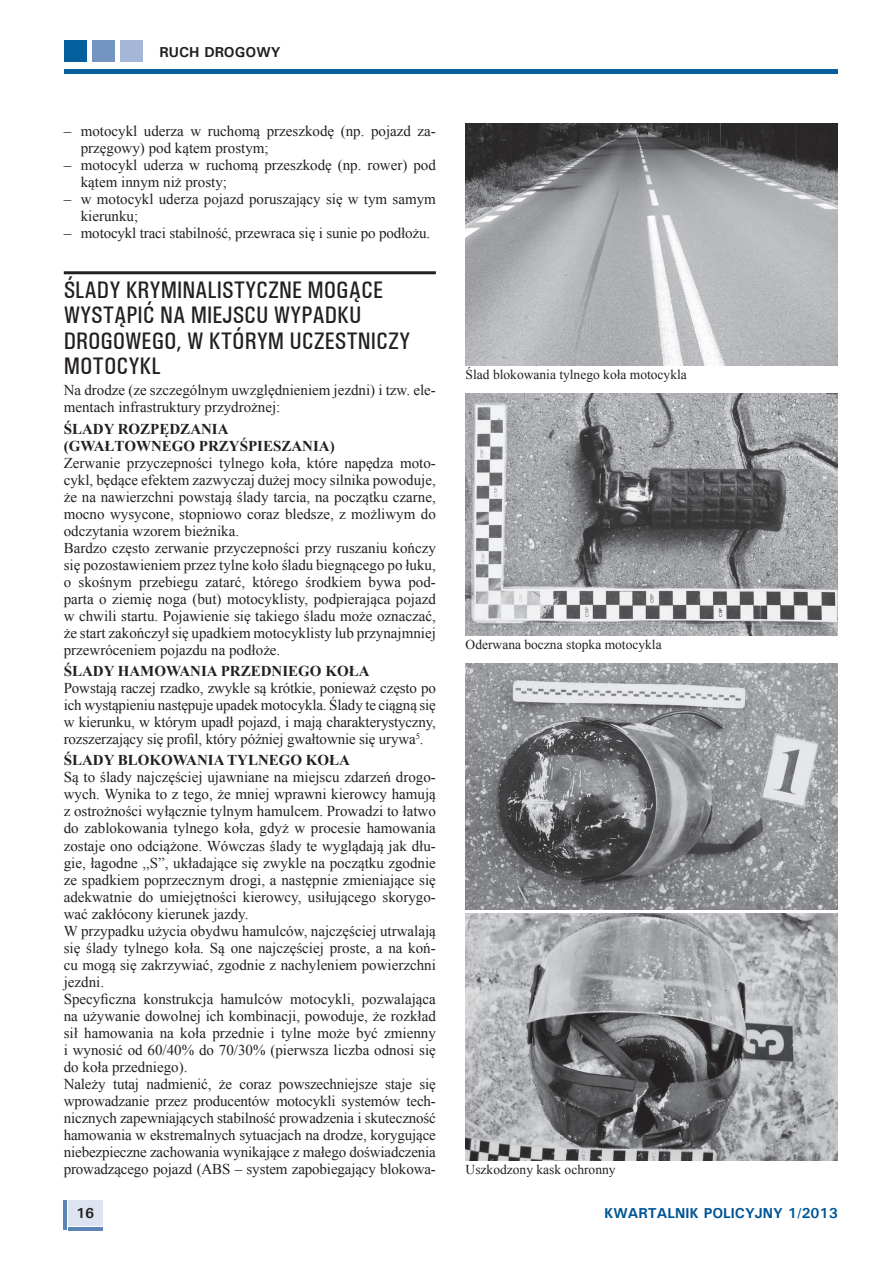
<style>
.page{position:relative;width:893px;height:1263px;background:#fff}
.page>*{position:absolute;margin:0;border:0;box-sizing:border-box;transform-origin:0 0}
.t1{font:500 condensed 24px/25.5px "Univers";color:#231f20}
.t2{font:15px/17px "Times New Roman";color:#231f20}
.t3{font:700 15px/17px "Times New Roman";color:#231f20}
.t4{font:700 14.4px "Univers";color:#005595}
.t5{font:700 14.4px "Univers";color:#231f20}
.t6{font:13.5px "Times New Roman";color:#231f20}
</style>
<div class="page">
<div style="left:64px;top:41px;width:23px;height:21px;background:#055f9d"></div>
<div style="left:92px;top:41px;width:23px;height:21px;background:#7393c1"></div>
<div style="left:120px;top:41px;width:23px;height:21px;background:#a4b7d7"></div>
<hr style="left:64px;top:70px;width:774px;height:4px;background:#055f9d">
<div style="left:68px;top:1200px;width:34px;height:26px;background:#dde3f0"></div>
<hr style="left:68px;top:1227px;width:34px;height:3px;background:#5c84b7">
<hr style="left:64px;top:1200px;width:3px;height:30px;background:#5c84b7">
<hr style="left:64px;top:271px;width:372px;height:3px;background:#231f20">
<img style="left:466px;top:123px;width:372px;height:243px">
<img style="left:466px;top:393px;width:372px;height:243px">
<img style="left:466px;top:663px;width:372px;height:247px">
<img style="left:466px;top:913px;width:372px;height:247px">
<p class="t5" style="left:159px;top:43px;width:123px">RUCH DROGOWY</p>
<p class="t2" style="left:81px;top:122px;width:357px;text-indent:-17px">– motocykl uderza w ruchomą przeszkodę (np. pojazd za&shy;przęgowy) pod kątem prostym;</p>
<p class="t2" style="left:81px;top:156px;width:357px;text-indent:-17px">– motocykl uderza w ruchomą przeszkodę (np. rower) pod kątem innym niż prosty;</p>
<p class="t2" style="left:81px;top:190px;width:357px;text-indent:-17px">– w motocykl uderza pojazd poruszający się w tym samym kierunku;</p>
<p class="t2" style="left:64px;top:224px;width:368px">– motocykl traci stabilność, przewraca się i sunie po podłożu.</p>
<h1 class="t1" style="left:64px;top:277px;width:348px">ŚLADY KRYMINALISTYCZNE MOGĄCE<br>WYSTĄPIĆ NA MIEJSCU WYPADKU<br>DROGOWEGO, W KTÓRYM UCZESTNICZY<br>MOTOCYKL</h1>
<p class="t2" style="left:64px;top:382px;width:374px">Na drodze (ze szczególnym uwzględnieniem jezdni) i tzw. ele&shy;mentach infrastruktury przydrożnej:</p>
<p class="t3" style="left:64px;top:420px;width:273px">ŚLADY ROZPĘDZANIA (GWAŁTOWNEGO PRZYŚPIESZANIA)</p>
<p class="t2" style="left:64px;top:454px;width:374px">Zerwanie przyczepności tylnego koła, które napędza moto&shy;cykl, będące efektem zazwyczaj dużej mocy silnika powoduje, że na nawierzchni powstają ślady tarcia, na początku czarne, mocno wysycone, stopniowo coraz bledsze, z możliwym do odczytania wzorem bieżnika.<br>Bardzo często zerwanie przyczepności przy ruszaniu kończy się pozostawieniem przez tylne koło śladu biegnącego po łuku, o skośnym przebiegu zatarć, którego środkiem bywa pod&shy;parta o ziemię noga (but) motocyklisty, podpierająca pojazd w chwili startu. Pojawienie się takiego śladu może oznaczać, że start zakończył się upadkiem motocyklisty lub przynajmniej przewróceniem pojazdu na podłoże.</p>
<p class="t3" style="left:64px;top:662px;width:307px">ŚLADY HAMOWANIA PRZEDNIEGO KOŁA</p>
<p class="t2" style="left:64px;top:679px;width:374px;text-align:justify">Powstają raczej rzadko, zwykle są krótkie, ponieważ często po ich wystąpieniu następuje upadek motocykla. Ślady te ciągną się w kierunku, w którym upadł pojazd, i mają charakterystyczny, rozszerzający się profil, który później gwałtownie się urywa<sup>5</sup>.</p>
<p class="t3" style="left:64px;top:751px;width:288px">ŚLADY BLOKOWANIA TYLNEGO KOŁA</p>
<p class="t2" style="left:64px;top:769px;width:374px">Są to ślady najczęściej ujawniane na miejscu zdarzeń drogo&shy;wych. Wynika to z tego, że mniej wprawni kierowcy hamują z ostrożności wyłącznie tylnym hamulcem. Prowadzi to łatwo do zablokowania tylnego koła, gdyż w procesie hamowania zostaje ono odciążone. Wówczas ślady te wyglądają jak dłu&shy;gie, łagodne ,,S”, układające się zwykle na początku zgodnie ze spadkiem poprzecznym drogi, a następnie zmieniające się adekwatnie do umiejętności kierowcy, usiłującego skorygo&shy;wać zakłócony kierunek jazdy.<br>W przypadku użycia obydwu hamulców, najczęściej utrwalają się ślady tylnego koła. Są one najczęściej proste, a na koń&shy;cu mogą się zakrzywiać, zgodnie z nachyleniem powierzchni jezdni.<br>Specyficzna konstrukcja hamulców motocykli, pozwalająca na używanie dowolnej ich kombinacji, powoduje, że rozkład sił hamowania na koła przednie i tylne może być zmienny i wynosić od 60/40% do 70/30% (pierwsza liczba odnosi się do koła przedniego).<br>Należy tutaj nadmienić, że coraz powszechniejsze staje się wprowadzanie przez producentów motocykli systemów tech&shy;nicznych zapewniających stabilność prowadzenia i skuteczność hamowania w ekstremalnych sytuacjach na drodze, korygujące niebezpieczne zachowania wynikające z małego doświadczenia prowadzącego pojazd (ABS – system zapobiegający blokowa-</p>
<p class="t6" style="left:466px;top:366px;width:223px">Ślad blokowania tylnego koła motocykla</p>
<p class="t6" style="left:466px;top:635px;width:198px">Oderwana boczna stopka motocykla</p>
<p class="t6" style="left:466px;top:1160px;width:151px">Uszkodzony kask ochronny</p>
<p class="t5" style="left:76px;top:1204px;width:20px">16</p>
<p class="t4" style="left:604px;top:1204px;width:34px">KWARTALNIK</p>
<p class="t4" style="left:704px;top:1204px;width:28px">POLICY</p>
<p class="t4" style="left:755px;top:1204px;width:84px">JNY 1/2013</p>
</div>
